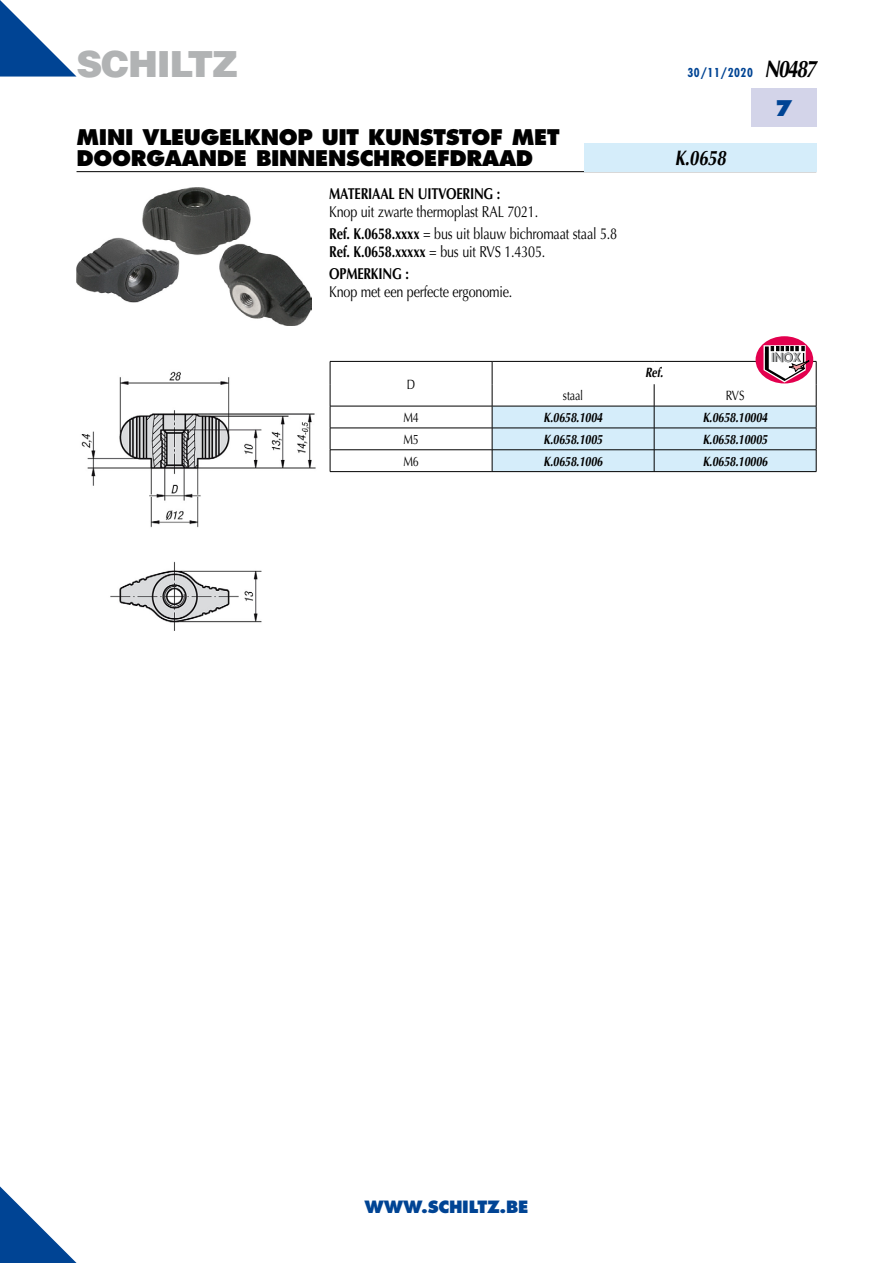
<style>
.page{position:relative;width:893px;height:1263px;background:#fff}
.page>*{position:absolute;margin:0;border:0;box-sizing:border-box;transform-origin:0 0}
.t1{font:900 36px "Helvetica";letter-spacing:-.035em;color:#b1b3b4}
.t2{font:800 21px/21px "Futura";letter-spacing:-.015em;color:#000}
.t3{font:italic 700 21px "Optima";color:#000;scale:.8 1}
.t4{font:800 21px "Futura";color:#004494}
.t5{font:800 16.5px "Futura";letter-spacing:-.015em;color:#004494}
.t6{font:15.75px/22.2px "Optima";letter-spacing:-.015em;color:#000;scale:.8 1}
.t7{font:700 15.75px/22.2px "Optima";letter-spacing:-.015em;color:#000;scale:.8 1}
.t8{font:italic 700 13.5px "Optima";letter-spacing:-.015em;color:#000;scale:.8 1}
.t9{font:13.5px "Optima";letter-spacing:-.015em;color:#000;scale:.8 1}
.t10{font:800 12.15px "Futura";color:#000}
.t11{font:700 condensed 12px "Futura";letter-spacing:.05em;color:#004494}
.s1{font-weight:700}
.s2{font-weight:400}
.s3{font-family:"Optima";font-style:italic;font-stretch:normal;font-size:24px;color:#000}
</style>
<div class="page">
<svg style="left:0;top:1186px;width:77px;height:77px"></svg>
<hr style="left:77px;top:171px;width:739px;height:1px;background:#000">
<div style="left:751px;top:89px;width:65px;height:38px;background:#d3d4e9"></div>
<svg style="left:0;top:0;width:77px;height:77px"></svg>
<div style="left:584px;top:143px;width:232px;height:28px;background:#d5edfa"></div>
<img style="left:77px;top:187px;width:234px;height:139px">
<img style="left:81px;top:371px;width:235px;height:260px">
<div style="left:756px;top:336px;width:57px;height:47px;background:#e3004e;border-radius:50%"></div>
<svg style="left:330px;top:345px;width:487px;height:127px"></svg>
<h1 class="t1" style="left:77px;top:40px;width:163px">SCHILTZ</h1>
<h2 class="t2" style="left:77px;top:126px;width:484px">MINI VLEUGELKNOP UIT KUNSTSTOF MET<br>DOORGAANDE BINNENSCHROEFDRAAD</h2>
<p class="t7" style="left:329px;top:183px;width:215px">MATERIAAL EN UITVOERING :</p>
<p class="t6" style="left:329px;top:201px;width:361px">Knop uit zwarte thermoplast RAL 7021.<br><span class="s1">Ref. K.0658.xxxx</span> = bus uit blauw bichromaat staal 5.8</p>
<p class="t7" style="left:329px;top:241px;width:272px">Ref. K.0658.xxxxx <span class="s2">= bus uit RVS 1.4305.<br></span>OPMERKING :</p>
<p class="t6" style="left:329px;top:281px;width:231px">Knop met een perfecte ergonomie.</p>
<p class="t11" style="left:687px;top:65px;width:130px">30/11/2020 <span class="s3">N0487</span></p>
<h2 class="t3" style="left:675px;top:145px;width:65px">K.0658</h2>
<h2 class="t4" style="left:775px;top:95px;width:19px">7</h2>
<p class="t10" style="left:772px;top:350px;width:31px">INOX</p>
<p class="t9" style="left:407px;top:376px;width:12px">D</p>
<p class="t8" style="left:645px;top:365px;width:24px">Ref.</p>
<p class="t9" style="left:563px;top:388px;width:27px">staal</p>
<p class="t9" style="left:726px;top:388px;width:25px">RVS</p>
<p class="t9" style="left:403px;top:409px;width:21px">M4</p>
<p class="t8" style="left:544px;top:409px;width:75px">K.0658.1004</p>
<p class="t8" style="left:703px;top:409px;width:83px">K.0658.10004</p>
<p class="t9" style="left:403px;top:431px;width:21px">M5</p>
<p class="t8" style="left:544px;top:431px;width:75px">K.0658.1005</p>
<p class="t8" style="left:703px;top:431px;width:83px">K.0658.10005</p>
<p class="t9" style="left:403px;top:453px;width:21px">M6</p>
<p class="t8" style="left:544px;top:453px;width:75px">K.0658.1006</p>
<p class="t8" style="left:703px;top:453px;width:83px">K.0658.10006</p>
<p class="t5" style="left:365px;top:1197px;width:165px">WWW.SCHILTZ.BE</p>
</div>
